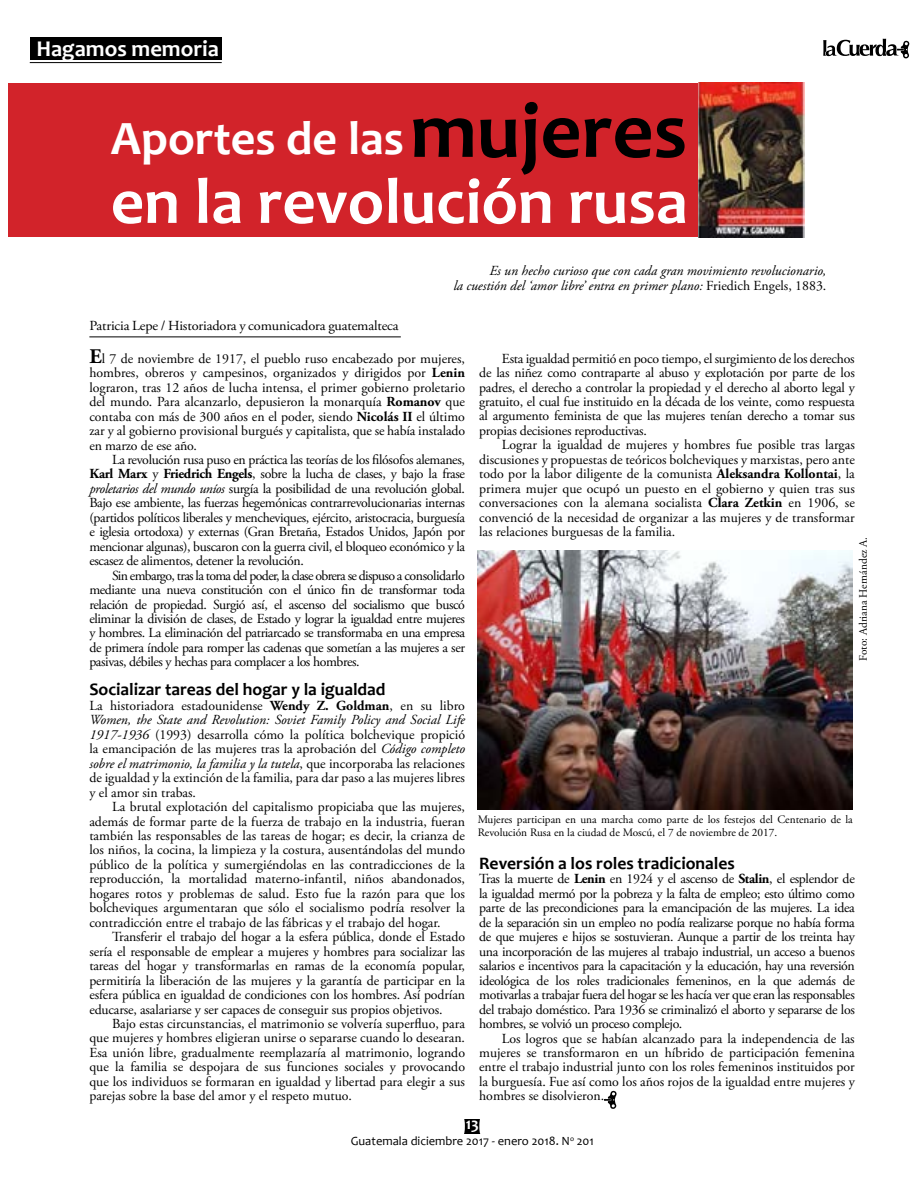
<style>
.page{position:relative;width:918px;height:1188px;background:#fff}
.page>*{position:absolute;margin:0;border:0;box-sizing:border-box;transform-origin:0 0}
.t1{font:700 65.25px "Candara";color:#fff}
.t2{font:700 48.15px "Candara";color:#fff}
.t3{font:700 22.65px "Candara";color:#fff}
.t4{font:700 17.55px "Candara";color:#000}
.t5{font:700 16.35px "Candara";color:#fff}
.t6{font:13.8px/14.4px "Adobe Garamond Pro";letter-spacing:-.01em;color:#000;text-align:justify}
.t7{font:italic 13.8px/14.4px "Adobe Garamond Pro";color:#000;text-align:right}
.t8{font:13.8px "Adobe Garamond Pro";letter-spacing:-.01em;color:#000;scale:1.04 1}
.t9{font:12.6px "Candara";color:#000}
.t10{font:11.25px/12.6px "Adobe Garamond Pro";color:#000}
.s1{font-size:80.25px;color:#000}
.s2{font-style:normal}
.s3{font-weight:700;font-size:20.7px}
.s4{font-weight:700}
.s5{font-style:italic}
</style>
<div class="page">
<div style="left:9px;top:83px;width:795px;height:154px;background:#d2232a"></div>
<div style="left:30px;top:37px;width:192px;height:23px;background:#000"></div>
<hr style="left:30px;top:62px;width:192px;height:1px;background:#000">
<svg style="left:823px;top:39px;width:87px;height:20px"></svg>
<div style="left:464px;top:1119px;width:17px;height:14px;background:#000"></div>
<hr style="left:462px;top:1118px;width:3px;height:16px;background:#fff;border-radius:50%">
<hr style="left:479px;top:1118px;width:3px;height:16px;background:#fff;border-radius:50%">
<hr style="left:89px;top:337px;width:312px;height:1px;background:#000">
<svg style="left:604px;top:1090px;width:13px;height:19px"></svg>
<img style="left:478px;top:550px;width:375px;height:259px">
<img style="left:698px;top:83px;width:106px;height:154px">
<h3 class="t3" style="left:36px;top:34px;width:184px">Hagamos memoria</h3>
<h2 class="t2" style="left:111px;top:108px;width:578px">Aportes de las<span class="s1">mujeres</span></h2>
<h1 class="t1" style="left:111px;top:161px;width:578px">en la revolución rusa</h1>
<p class="t7" style="left:453px;top:264px;width:375px">Es un hecho curioso que con cada gran movimiento revolucionario,<br>la cuestión del ‘amor libre’ entra en primer plano: <span class="s2">Friedich Engels, 1883.</span></p>
<p class="t8" style="left:89px;top:318px;width:299px">Patricia Lepe / Historiadora y comunicadora guatemalteca</p>
<p class="t6" style="left:89px;top:352px;width:377px"><span class="s3">E</span>l 7 de noviembre de 1917, el pueblo ruso encabezado por mujeres, hombres, obreros y campesinos, organizados y dirigidos por <span class="s4">Lenin </span>lograron, tras 12 años de lucha intensa, el primer gobierno proletario del mundo. Para alcanzarlo, depusieron la monarquía <span class="s4">Romanov</span> que contaba con más de 300 años en el poder, siendo <span class="s4">Nicolás II</span> el último zar y al gobierno provisional burgués y capitalista, que se había instalado en marzo de ese año.</p>
<p class="t6" style="left:89px;top:453px;width:377px;text-indent:23px">La revolución rusa puso en práctica las teorías de los filósofos alemanes, <span class="s4">Karl Marx</span> y <span class="s4">Friedrich Engels</span>, sobre la lucha de clases, y bajo la frase <span class="s5">proletarios del mundo uníos</span> surgía la posibilidad de una revolución global.<br>Bajo ese ambiente, las fuerzas hegemónicas contrarrevolucionarias internas (partidos políticos liberales y mencheviques, ejército, aristocracia, burguesía e iglesia ortodoxa) y externas (Gran Bretaña, Estados Unidos, Japón por mencionar algunas), buscaron con la guerra civil, el bloqueo económico y la escasez de alimentos, detener la revolución.</p>
<p class="t6" style="left:89px;top:569px;width:377px;text-indent:23px">Sin embargo, tras la toma del poder, la clase obrera se dispuso a consolidarlo mediante una nueva constitución con el único fin de transformar toda relación de propiedad. Surgió así, el ascenso del socialismo que buscó eliminar la división de clases, de Estado y lograr la igualdad entre mujeres y hombres. La eliminación del patriarcado se transformaba en una empresa de primera índole para romper las cadenas que sometían a las mujeres a ser pasivas, débiles y hechas para complacer a los hombres.</p>
<p class="t4" style="left:89px;top:679px;width:298px">Socializar tareas del hogar y la igualdad</p>
<p class="t6" style="left:89px;top:699px;width:377px">La historiadora estadounidense <span class="s4">Wendy Z. Goldman</span>, en su libro <span class="s5">Women, the State and Revolution: Soviet Family Policy and Social Life 1917-1936</span> (1993) desarrolla cómo la política bolchevique propició la emancipación de las mujeres tras la aprobación del <span class="s5">Código completo sobre el matrimonio, la familia y la tutela</span>, que incorporaba las relaciones de igualdad y la extinción de la familia, para dar paso a las mujeres libres y el amor sin trabas.</p>
<p class="t6" style="left:89px;top:800px;width:377px;text-indent:23px">La brutal explotación del capitalismo propiciaba que las mujeres, además de formar parte de la fuerza de trabajo en la industria, fueran también las responsables de las tareas de hogar; es decir, la crianza de los niños, la cocina, la limpieza y la costura, ausentándolas del mundo público de la política y sumergiéndolas en las contradicciones de la reproducción, la mortalidad materno-infantil, niños abandonados, hogares rotos y problemas de salud. Esto fue la razón para que los bolcheviques argumentaran que sólo el socialismo podría resolver la contradicción entre el trabajo de las fábricas y el trabajo del hogar.</p>
<p class="t6" style="left:89px;top:930px;width:377px;text-indent:23px">Transferir el trabajo del hogar a la esfera pública, donde el Estado sería el responsable de emplear a mujeres y hombres para socializar las tareas del hogar y transformarlas en ramas de la economía popular, permitiría la liberación de las mujeres y la garantía de participar en la esfera pública en igualdad de condiciones con los hombres. Así podrían educarse, asalariarse y ser capaces de conseguir sus propios objetivos.</p>
<p class="t6" style="left:89px;top:1017px;width:377px;text-indent:23px">Bajo estas circunstancias, el matrimonio se volvería superfluo, para que mujeres y hombres eligieran unirse o separarse cuando lo desearan.<br>Esa unión libre, gradualmente reemplazaría al matrimonio, logrando que la familia se despojara de sus funciones sociales y provocando que los individuos se formaran en igualdad y libertad para elegir a sus parejas sobre la base del amor y el respeto mutuo.</p>
<p class="t6" style="left:479px;top:352px;width:377px;text-indent:23px">Esta igualdad permitió en poco tiempo, el surgimiento de los derechos de las niñez como contraparte al abuso y explotación por parte de los padres, el derecho a controlar la propiedad y el derecho al aborto legal y gratuito, el cual fue instituido en la década de los veinte, como respuesta al argumento feminista de que las mujeres tenían derecho a tomar sus propias decisiones reproductivas.</p>
<p class="t6" style="left:479px;top:438px;width:377px;text-indent:23px">Lograr la igualdad de mujeres y hombres fue posible tras largas discusiones y propuestas de teóricos bolcheviques y marxistas, pero ante todo por la labor diligente de la comunista <span class="s4">Aleksandra Kollontai</span>, la primera mujer que ocupó un puesto en el gobierno y quien tras sus conversaciones con la alemana socialista <span class="s4">Clara Zetkin</span> en 1906, se convenció de la necesidad de organizar a las mujeres y de transformar las relaciones burguesas de la familia.</p>
<p class="t10" style="left:858px;top:661px;width:125px;rotate:-90deg">Foto: Adriana Hernández A.</p>
<p class="t10" style="left:478px;top:813px;width:377px">Mujeres participan en una marcha como parte de los festejos del Centenario de la<br>Revolución Rusa en la ciudad de Moscú, el 7 de noviembre de 2017.</p>
<p class="t4" style="left:479px;top:852px;width:257px">Reversión a los roles tradicionales</p>
<p class="t6" style="left:479px;top:872px;width:377px">Tras la muerte de <span class="s4">Lenin</span> en 1924 y el ascenso de <span class="s4">Stalin</span>, el esplendor de la igualdad mermó por la pobreza y la falta de empleo; esto último como parte de las precondiciones para la emancipación de las mujeres. La idea de la separación sin un empleo no podía realizarse porque no había forma de que mujeres e hijos se sostuvieran. Aunque a partir de los treinta hay una incorporación de las mujeres al trabajo industrial, un acceso a buenos salarios e incentivos para la capacitación y la educación, hay una reversión ideológica de los roles tradicionales femeninos, en la que además de motivarlas a trabajar fuera del hogar se les hacía ver que eran las responsables del trabajo doméstico. Para 1936 se criminalizó el aborto y separarse de los hombres, se volvió un proceso complejo.</p>
<p class="t6" style="left:479px;top:1031px;width:377px;text-indent:23px">Los logros que se habían alcanzado para la independencia de las mujeres se transformaron en un híbrido de participación femenina entre el trabajo industrial junto con los roles femeninos instituidos por la burguesía. Fue así como los años rojos de la igualdad entre mujeres y hombres se disolvieron.</p>
<p class="t5" style="left:466px;top:1114px;width:15px">13</p>
<p class="t9" style="left:351px;top:1133px;width:245px">Guatemala diciembre 2017 - enero 2018. N<sup>o</sup> 201</p>
</div>
